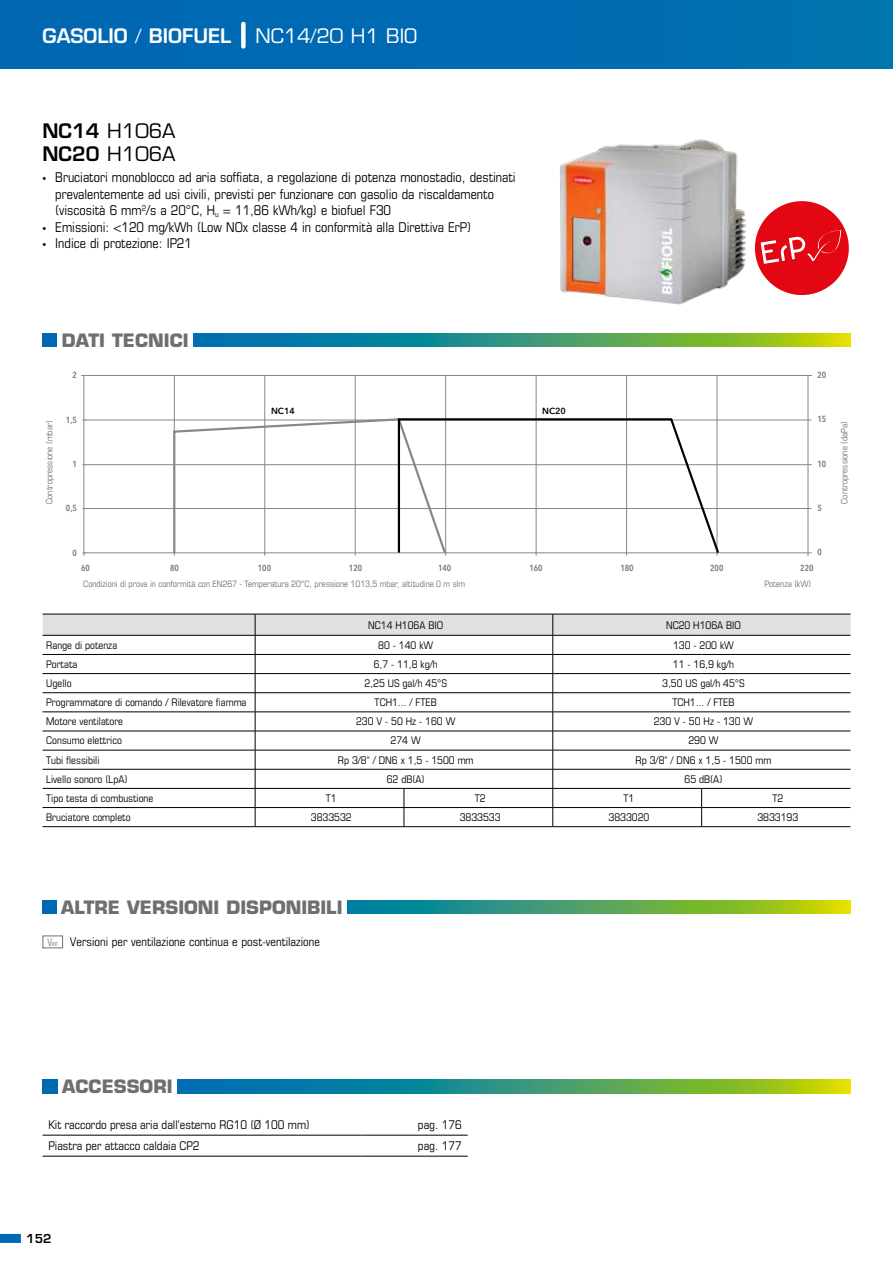
<style>
.page{position:relative;width:893px;height:1263px;background:#fff}
.page>*{position:absolute;margin:0;border:0;box-sizing:border-box;transform-origin:0 0}
.t1{font:19.5px/23.4px "Eurostile LT Std";color:#000}
.t2{font:600 19.5px "Eurostile LT Std";color:#fff}
.t3{font:19.5px "Eurostile LT Std";color:#fff}
.t4{font:700 18px "Eurostile LT Std";color:#706f6f}
.t5{font:condensed 13.5px/16.5px "Eurostile LT Std";color:#000}
.t6{font:condensed 12px "Eurostile LT Std";color:#000}
.t7{font:600 12px "Eurostile LT Std";color:#000}
.t8{font:condensed 10.5px "Eurostile LT Std";color:#000}
.t9{font:condensed 8.85px "Eurostile LT Std";color:#706f6f}
.t10{font:600 condensed 8.85px "Avenir Next LT Pro";color:#797979}
.t11{font:600 8.85px "Avenir Next LT Pro";color:#000}
.t12{font:condensed 5.25px "Eurostile LT Std";color:#706f6f;scale:.81 1}
.s1{font-weight:400;font-stretch:condensed}
.s2{font-stretch:condensed}
.s3{font-weight:600}
.s4{font-family:"Myriad Pro";font-stretch:normal}
.s5{font-size:10.5px}
</style>
<div class="page">
<div style="left:0;top:0;width:893px;height:68px;background:#006ab3"></div>
<div style="left:0;top:1234px;width:21px;height:9px;background:#0069b3"></div>
<svg style="left:43px;top:900px;width:807px;height:14px;background:#55a45a"></svg>
<div style="left:57px;top:896px;width:290px;height:22px;background:#fff"></div>
<svg style="left:43px;top:333px;width:807px;height:14px;background:#429a6d"></svg>
<div style="left:58px;top:327px;width:135px;height:25px;background:#fff"></div>
<svg style="left:43px;top:1079px;width:807px;height:14px;background:#3f986e"></svg>
<div style="left:58px;top:1074px;width:119px;height:24px;background:#fff"></div>
<div style="left:241px;top:24px;width:5px;height:22px;background:#fff"></div>
<hr style="left:85px;top:508px;width:726px;height:1px;background:#878787">
<hr style="left:85px;top:464px;width:726px;height:1px;background:#878787">
<hr style="left:85px;top:420px;width:726px;height:1px;background:#878787">
<hr style="left:82px;top:375px;width:730px;height:1px;background:#878787">
<hr style="left:84px;top:376px;width:1px;height:177px;background:#878787">
<hr style="left:174px;top:375px;width:1px;height:178px;background:#878787">
<hr style="left:265px;top:375px;width:1px;height:178px;background:#878787">
<hr style="left:355px;top:375px;width:1px;height:180px;background:#878787">
<hr style="left:445px;top:375px;width:1px;height:178px;background:#878787">
<hr style="left:536px;top:375px;width:1px;height:178px;background:#878787">
<hr style="left:626px;top:375px;width:1px;height:178px;background:#878787">
<hr style="left:717px;top:375px;width:1px;height:178px;background:#878787">
<hr style="left:808px;top:376px;width:1px;height:179px;background:#878787">
<hr style="left:85px;top:553px;width:726px;height:1px;background:#878787">
<svg style="left:172px;top:417px;width:549px;height:138px"></svg>
<hr style="left:43px;top:1156px;width:318px;height:1px;background:#000">
<hr style="left:361px;top:1156px;width:107px;height:1px;background:#000">
<hr style="left:43px;top:1135px;width:318px;height:1px;background:#000">
<hr style="left:361px;top:1135px;width:107px;height:1px;background:#000">
<img style="left:560px;top:139px;width:186px;height:166px">
<svg style="left:43px;top:614px;width:807px;height:212px"></svg>
<hr style="left:43px;top:826px;width:212px;height:1px;background:#000">
<hr style="left:255px;top:826px;width:149px;height:1px;background:#000">
<hr style="left:404px;top:826px;width:149px;height:1px;background:#000">
<hr style="left:553px;top:826px;width:149px;height:1px;background:#000">
<hr style="left:702px;top:826px;width:148px;height:1px;background:#000">
<div style="left:43px;top:935px;width:20px;height:13px;border:1px solid #706f6f"></div>
<svg style="left:754px;top:201px;width:95px;height:94px"></svg>
<h1 class="t2" style="left:43px;top:23px;width:190px">GASOLIO <span class="s1">/</span> BIOFUEL</h1>
<h1 class="t3" style="left:255px;top:24px;width:163px">NC14<span class="s2">/</span>20 H1 BIO</h1>
<h1 class="t1" style="left:43px;top:119px;width:135px"><span class="s3">NC14</span> H106A<br><span class="s3">NC20</span> H106A</h1>
<p class="t5" style="left:55px;top:169px;width:462px;text-indent:-13px"><span class="s4">•</span> Bruciatori monoblocco ad aria soffiata, a regolazione di potenza monostadio, destinati prevalentemente ad usi civili, previsti per funzionare con gasolio da riscaldamento (viscosità 6 mm<sup>2</sup>/s a 20°C, H<sub>u</sub> = 11,86 kWh/kg) e biofuel F30</p>
<p class="t5" style="left:43px;top:218px;width:430px"><span class="s4">•</span> Emissioni: &lt;120 mg/kWh (Low NOx classe 4 in conformità alla Direttiva ErP)</p>
<p class="t5" style="left:43px;top:235px;width:151px"><span class="s4">•</span> Indice di protezione: IP21</p>
<h2 class="t4" style="left:62px;top:329px;width:128px">DATI TECNICI</h2>
<p class="t9" style="left:44px;top:504px;width:85px;rotate:-90deg">Contropressione (mbar)</p>
<p class="t10" style="left:73px;top:370px;width:6px">2</p>
<p class="t10" style="left:66px;top:414px;width:12px">1,5</p>
<p class="t10" style="left:73px;top:458px;width:6px">1</p>
<p class="t10" style="left:66px;top:503px;width:12px">0,5</p>
<p class="t10" style="left:73px;top:547px;width:6px">0</p>
<p class="t11" style="left:271px;top:405px;width:25px">NC14</p>
<p class="t11" style="left:542px;top:405px;width:25px">NC20</p>
<p class="t10" style="left:817px;top:369px;width:10px">20</p>
<p class="t10" style="left:817px;top:414px;width:10px">15</p>
<p class="t10" style="left:817px;top:458px;width:10px">10</p>
<p class="t10" style="left:817px;top:502px;width:6px">5</p>
<p class="t10" style="left:817px;top:547px;width:6px">0</p>
<p class="t10" style="left:81px;top:562px;width:10px">60</p>
<p class="t10" style="left:170px;top:562px;width:10px">80</p>
<p class="t10" style="left:258px;top:562px;width:15px">100</p>
<p class="t10" style="left:349px;top:562px;width:15px">120</p>
<p class="t10" style="left:438px;top:562px;width:15px">140</p>
<p class="t10" style="left:529px;top:562px;width:15px">160</p>
<p class="t10" style="left:620px;top:562px;width:15px">180</p>
<p class="t10" style="left:710px;top:562px;width:15px">200</p>
<p class="t10" style="left:800px;top:562px;width:15px">220</p>
<p class="t9" style="left:83px;top:579px;width:383px">Condizioni di prova in conformità con EN267 - Temperatura 20°C, pressione 1013,5 mbar, altitudine 0 m slm</p>
<p class="t9" style="left:764px;top:579px;width:48px">Potenza (kW)</p>
<p class="t8" style="left:368px;top:619px;width:76px">NC14 H106A BIO</p>
<p class="t8" style="left:666px;top:619px;width:76px">NC20 H106A BIO</p>
<p class="t8" style="left:46px;top:639px;width:72px">Range di potenza</p>
<p class="t8" style="left:378px;top:639px;width:56px">80 - 140 kW</p>
<p class="t8" style="left:673px;top:639px;width:62px">130 - 200 kW</p>
<p class="t8" style="left:46px;top:658px;width:33px">Portata</p>
<p class="t8" style="left:374px;top:658px;width:65px">6,7 - 11,8 kg/h</p>
<p class="t8" style="left:673px;top:658px;width:63px">11 - 16,9 kg/h</p>
<p class="t8" style="left:46px;top:677px;width:27px">Ugello</p>
<p class="t8" style="left:364px;top:677px;width:84px">2,25 US gal/h 45°S</p>
<p class="t8" style="left:662px;top:677px;width:84px">3,50 US gal/h 45°S</p>
<p class="t8" style="left:46px;top:696px;width:202px">Programmatore di comando / Rilevatore fiamma</p>
<p class="t8" style="left:375px;top:696px;width:64px">TCH1... / FTEB</p>
<p class="t8" style="left:672px;top:696px;width:64px">TCH1... / FTEB</p>
<p class="t8" style="left:46px;top:715px;width:78px">Motore ventilatore</p>
<p class="t8" style="left:356px;top:715px;width:101px">230 V - 50 Hz - 160 W</p>
<p class="t8" style="left:654px;top:715px;width:101px">230 V - 50 Hz - 130 W</p>
<p class="t8" style="left:46px;top:734px;width:77px">Consumo elettrico</p>
<p class="t8" style="left:391px;top:734px;width:32px">274 W</p>
<p class="t8" style="left:688px;top:734px;width:32px">290 W</p>
<p class="t8" style="left:46px;top:753px;width:55px">Tubi flessibili</p>
<p class="t8" style="left:338px;top:753px;width:137px">Rp 3/8“ / DN6 x 1,5 - 1500 mm</p>
<p class="t8" style="left:636px;top:753px;width:137px">Rp 3/8“ / DN6 x 1,5 - 1500 mm</p>
<p class="t8" style="left:46px;top:773px;width:83px">Livello sonoro (LpA)</p>
<p class="t8" style="left:387px;top:773px;width:39px">62 dB(A)</p>
<p class="t8" style="left:684px;top:773px;width:39px">65 dB(A)</p>
<p class="t8" style="left:46px;top:792px;width:109px">Tipo testa di combustione</p>
<p class="t8" style="left:326px;top:792px;width:12px">T1</p>
<p class="t8" style="left:475px;top:792px;width:12px">T2</p>
<p class="t8" style="left:623px;top:792px;width:12px">T1</p>
<p class="t8" style="left:772px;top:792px;width:12px">T2</p>
<p class="t8" style="left:46px;top:811px;width:86px">Bruciatore completo</p>
<p class="t8" style="left:311px;top:811px;width:42px">3833532</p>
<p class="t8" style="left:460px;top:811px;width:42px">3833533</p>
<p class="t8" style="left:608px;top:811px;width:42px">3833020</p>
<p class="t8" style="left:757px;top:811px;width:42px">3833193</p>
<p class="t9" style="left:839px;top:504px;width:83px;rotate:-90deg">Contropressione (daPa)</p>
<h2 class="t4" style="left:61px;top:896px;width:283px">ALTRE VERSIONI DISPONIBILI</h2>
<p class="t12" style="left:48px;top:941px;width:14px"><span class="s5">V</span>ent</p>
<p class="t6" style="left:70px;top:935px;width:252px">Versioni per ventilazione continua e post-ventilazione</p>
<h2 class="t4" style="left:62px;top:1075px;width:112px">ACCESSORI</h2>
<p class="t6" style="left:49px;top:1118px;width:263px">Kit raccordo presa aria dall'esterno RG10 (Ø 100 mm)</p>
<p class="t6" style="left:418px;top:1118px;width:45px">pag. 176</p>
<p class="t6" style="left:49px;top:1139px;width:153px">Piastra per attacco caldaia CP2</p>
<p class="t6" style="left:418px;top:1139px;width:45px">pag. 177</p>
<p class="t7" style="left:26px;top:1231px;width:27px">152</p>
</div>
